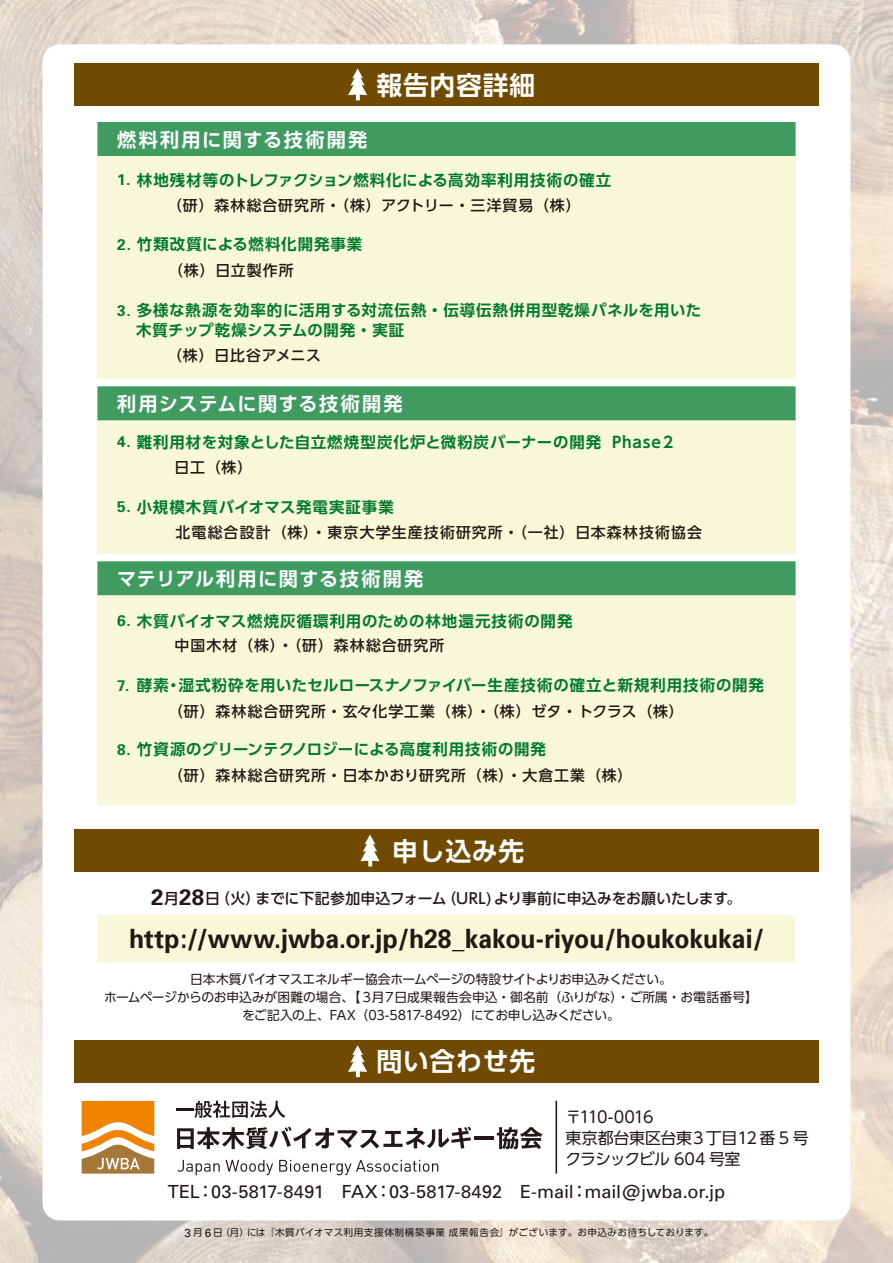
<style>
.page{position:relative;width:893px;height:1263px;background:#fff}
.page>*{position:absolute;margin:0;border:0;box-sizing:border-box;transform-origin:0 0}
.t1{font:700 26.55px "Univers";color:#221815;scale:.93 1}
.t2{font:700 25.8px "UD Shin Go Pro De";letter-spacing:.03em;color:#fff}
.t3{font:700 19.2px "UD Shin Go Pro De";letter-spacing:.085em;color:#fff}
.t4{font:700 19.2px "UD Shin Go Pro De";letter-spacing:.105em;color:#fff}
.t5{font:18px "Univers";letter-spacing:-.005em;color:#221815}
.t6{font:15.9px/21px "UD Shin Go Pro";letter-spacing:-.025em;color:#221815}
.t7{font:700 15.45px/20.1px "UD Shin Go Pro De";letter-spacing:.055em;color:#007a2d}
.t8{font:500 14.85px "UD Shin Go Pro";letter-spacing:.06em;color:#221815}
.t9{font:500 14.85px "UD Shin Go Pro";color:#221815}
.t10{font:500 14.85px "UD Shin Go Pro";letter-spacing:.08em;color:#221815}
.t11{font:12.75px/18px "UD Shin Go Pro";letter-spacing:-.015em;color:#221815;text-align:center}
.t12{font:9.6px "UD Shin Go Pro";letter-spacing:.045em;color:#221815}
.s1{font-family:"Univers"}
.s2{font-family:"Univers";font-weight:700;font-size:22.35px}
.s3{font-family:"UD Shin Go Pro"}
.s4{font-family:"Univers";font-size:11.7px}
.s5{font-family:"UD Shin Go NT Pro"}
</style>
<div class="page">
<img style="left:0;top:0;width:893px;height:1263px">
<div style="left:43px;top:44px;width:807px;height:1176px;background:#fff;border-radius:17px"></div>
<div style="left:97px;top:419px;width:699px;height:134px;background:#f8f8d8"></div>
<div style="left:74px;top:63px;width:745px;height:43px;background:#704a00"></div>
<div style="left:74px;top:1040px;width:745px;height:42px;background:#704a00"></div>
<div style="left:74px;top:829px;width:744px;height:43px;background:#704a00"></div>
<div style="left:97px;top:915px;width:699px;height:47px;background:#f8f8d8"></div>
<div style="left:97px;top:122px;width:699px;height:34px;background:#409b61"></div>
<div style="left:97px;top:386px;width:699px;height:34px;background:#409b61"></div>
<div style="left:97px;top:561px;width:699px;height:34px;background:#409b61"></div>
<div style="left:97px;top:156px;width:699px;height:223px;background:#f8f8d8"></div>
<div style="left:97px;top:595px;width:699px;height:209px;background:#f8f8d8"></div>
<svg style="left:348px;top:68px;width:19px;height:32px"></svg>
<svg style="left:348px;top:1045px;width:19px;height:32px"></svg>
<svg style="left:360px;top:834px;width:20px;height:32px"></svg>
<svg style="left:82px;top:1101px;width:72px;height:72px"></svg>
<svg style="left:176px;top:1101px;width:109px;height:17px"></svg>
<svg style="left:177px;top:1126px;width:294px;height:23px"></svg>
<hr style="left:475px;top:1136px;width:19px;height:4px;background:#221815">
<svg style="left:497px;top:1127px;width:45px;height:22px"></svg>
<svg style="left:178px;top:1160px;width:42px;height:15px"></svg>
<svg style="left:226px;top:1160px;width:47px;height:15px"></svg>
<svg style="left:279px;top:1160px;width:159px;height:15px"></svg>
<hr style="left:555px;top:1101px;width:2px;height:72px;background:#221815">
<h2 class="t2" style="left:376px;top:64px;width:160px">報告内容詳細</h2>
<p class="t4" style="left:117px;top:124px;width:252px">燃料利用に関する技術開発</p>
<p class="t7" style="left:117px;top:169px;width:496px"><span class="s1">1.</span> 林地残材等のトレファクション燃料化による高効率利用技術の確立</p>
<p class="t8" style="left:167px;top:193px;width:415px">（研）森林総合研究所・（株）アクトリー・三洋貿易（株）</p>
<p class="t7" style="left:117px;top:234px;width:247px"><span class="s1">2.</span> 竹類改質による燃料化開発事業</p>
<p class="t8" style="left:168px;top:258px;width:127px">（株）日立製作所</p>
<p class="t7" style="left:136px;top:299px;width:567px;text-indent:-19px"><span class="s1">3.</span> 多様な熱源を効率的に活用する対流伝熱・伝導伝熱併用型乾燥パネルを用いた木質チップ乾燥システムの開発・実証</p>
<p class="t8" style="left:167px;top:343px;width:155px">（株）日比谷アメニス</p>
<p class="t3" style="left:117px;top:389px;width:287px">利用システムに関する技術開発</p>
<p class="t7" style="left:117px;top:431px;width:560px"><span class="s1">4.</span> 難利用材を対象とした自立燃焼型炭化炉と微粉炭バーナーの開発 Phase２</p>
<p class="t8" style="left:175px;top:455px;width:79px">日工（株）</p>
<p class="t7" style="left:117px;top:496px;width:278px"><span class="s1">5.</span> 小規模木質バイオマス発電実証事業</p>
<p class="t10" style="left:176px;top:520px;width:528px">北電総合設計（株）・東京大学生産技術研究所・（一社）日本森林技術協会</p>
<p class="t3" style="left:117px;top:563px;width:308px">マテリアル利用に関する技術開発</p>
<p class="t7" style="left:117px;top:610px;width:457px"><span class="s1">6.</span> 木質バイオマス燃焼灰循環利用のための林地還元技術の開発</p>
<p class="t8" style="left:175px;top:633px;width:271px">中国木材（株）・（研）森林総合研究所</p>
<p class="t7" style="left:117px;top:675px;width:648px"><span class="s1">7.</span> 酵素・湿式粉砕を用いたセルロースナノファイバー生産技術の確立と新規利用技術の開発</p>
<p class="t8" style="left:168px;top:699px;width:517px">（研）森林総合研究所・玄々化学工業（株）・（株）ゼタ・トクラス（株）</p>
<p class="t7" style="left:117px;top:738px;width:430px"><span class="s1">8.</span> 竹資源のグリーンテクノロジーによる高度利用技術の開発</p>
<p class="t8" style="left:168px;top:763px;width:466px">（研）森林総合研究所・日本かおり研究所（株）・大倉工業（株）</p>
<h2 class="t2" style="left:392px;top:830px;width:134px">申し込み先</h2>
<p class="t9" style="left:151px;top:886px;width:591px"><span class="s2">2</span>月<span class="s2">28</span>日（火）までに下記参加申込フォーム（URL)より事前に申込みをお願いたします。</p>
<h1 class="t1" style="left:129px;top:922px;width:684px">http://www.jwba.or.jp/h28_kakou-riyou/houkokukai/</h1>
<p class="t11" style="left:104px;top:970px;width:655px">日本木質バイオマスエネルギー協会ホームページの特設サイトよりお申込みください。<br>ホームページからのお申込みが困難の場合、【３月７日成果報告会申込・御名前（ふりがな）・ご所属・お電話番号】をご記入の上、FAX（03-5817-8492）にてお申し込みください。</p>
<h2 class="t2" style="left:376px;top:1040px;width:160px">問い合わせ先</h2>
<p class="t6" style="left:565px;top:1106px;width:245px">〒110-0016<br>東京都台東区台東3丁目12 番 5 号クラシックビル 604 号室</p>
<p class="t5" style="left:168px;top:1181px;width:559px">TEL<span class="s3">：</span>03-5817-8491 FAX<span class="s3">：</span>03-5817-8492 E-mail<span class="s3">：</span>mail@jwba.or.jp</p>
<p class="t12" style="left:185px;top:1225px;width:530px"><span class="s4">3</span> 月 <span class="s4">6</span> 日<span class="s5">（</span>月<span class="s5">）</span>には<span class="s5">『</span>木質バイオマス利用支援体制構築事業成果報告会<span class="s5">』</span>がございます<span class="s5">。</span>お申込みお待ちしております<span class="s5">。</span></p>
</div>
